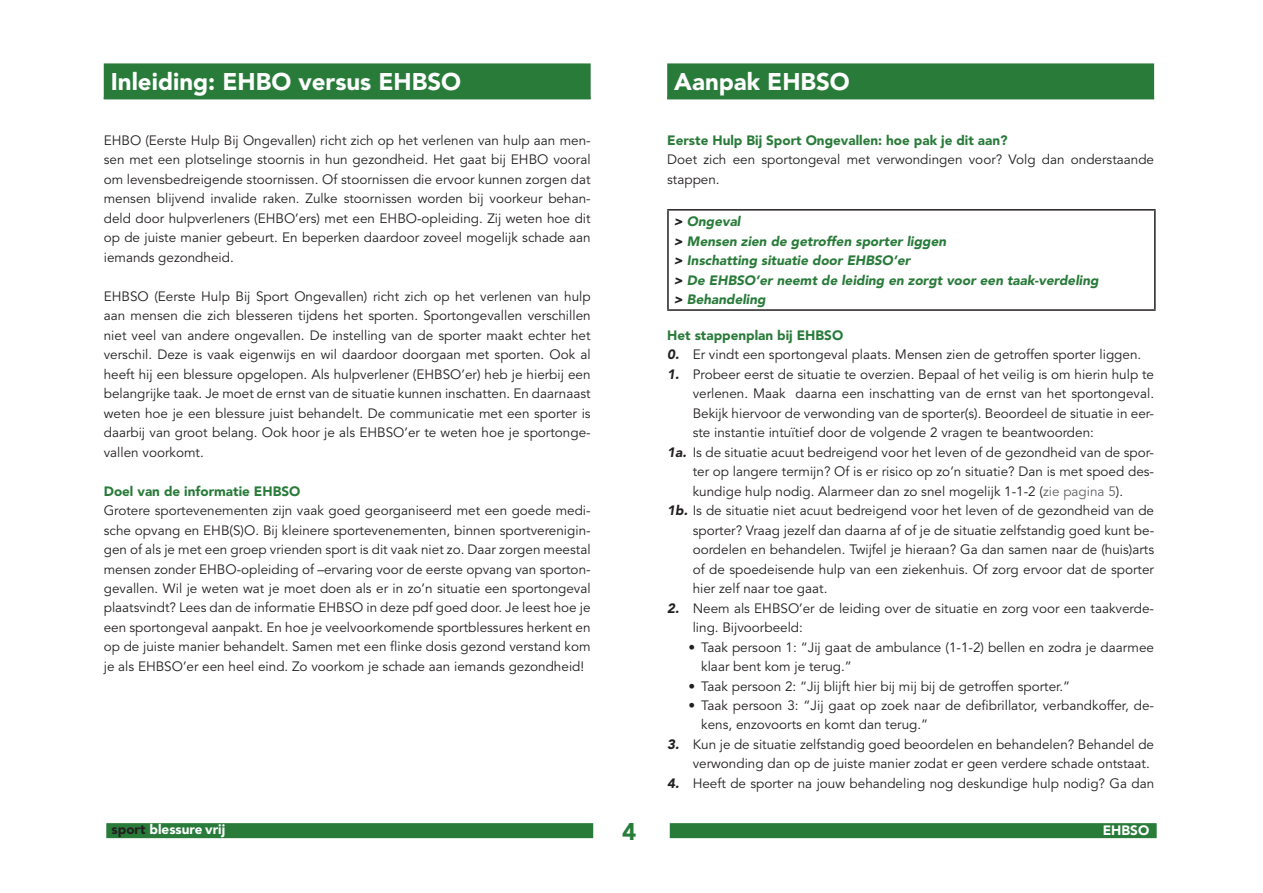
<style>
.page{position:relative;width:1263px;height:893px;background:#fff}
.page>*{position:absolute;margin:0;border:0;box-sizing:border-box;transform-origin:0 0}
.t1{font:900 24px "Avenir LT Std";color:#fff}
.t2{font:900 24px "Avenir LT Std";color:#297b3a}
.t3{font:13.5px/19.5px "Avenir LT Std";color:#231f20}
.t4{font:italic 900 13.5px/19.5px "Avenir LT Std";color:#297b3a}
.t5{font:900 13.5px "Avenir LT Std";color:#297b3a}
.t6{font:900 13.5px "Avenir LT Std";color:#fff}
.s1{color:#231f20}
.s2{font-weight:900;font-style:italic}
.s3{color:#636366}
</style>
<div class="page">
<div style="left:670px;top:823px;width:487px;height:15px;background:#297b3a"></div>
<div style="left:106px;top:823px;width:487px;height:15px;background:#297b3a"></div>
<div style="left:104px;top:63px;width:487px;height:36px;background:#297b3a"></div>
<div style="left:667px;top:63px;width:487px;height:36px;background:#297b3a"></div>
<hr style="left:667px;top:209px;width:488px;height:2px;background:#231f20">
<hr style="left:667px;top:211px;width:2px;height:98px;background:#231f20">
<hr style="left:1154px;top:211px;width:1px;height:98px;background:#231f20">
<hr style="left:667px;top:309px;width:488px;height:2px;background:#231f20">
<h1 class="t1" style="left:111px;top:68px;width:352px">Inleiding: EHBO versus EHBSO</h1>
<p class="t3" style="left:104px;top:131px;width:488px;text-align:justify">EHBO (Eerste Hulp Bij Ongevallen) richt zich op het verlenen van hulp aan men&shy;sen met een plotselinge stoornis in hun gezondheid. Het gaat bij EHBO vooral om levensbedreigende stoornissen. Of stoornissen die ervoor kunnen zorgen dat mensen blijvend invalide raken. Zulke stoornissen worden bij voorkeur behan&shy;deld door hulpverleners (EHBO’ers) met een EHBO-opleiding. Zij weten hoe dit op de juiste manier gebeurt. En beperken daardoor zoveel mogelijk schade aan iemands gezondheid.</p>
<p class="t3" style="left:104px;top:287px;width:488px;text-align:justify">EHBSO (Eerste Hulp Bij Sport Ongevallen) richt zich op het verlenen van hulp aan mensen die zich blesseren tijdens het sporten. Sportongevallen verschillen niet veel van andere ongevallen. De instelling van de sporter maakt echter het verschil. Deze is vaak eigenwijs en wil daardoor doorgaan met sporten. Ook al heeft hij een blessure opgelopen. Als hulpverlener (EHBSO’er) heb je hierbij een belangrijke taak. Je moet de ernst van de situatie kunnen inschatten. En daarnaast weten hoe je een blessure juist behandelt. De communicatie met een sporter is daarbij van groot belang. Ook hoor je als EHBSO’er te weten hoe je sportonge&shy;vallen voorkomt.</p>
<p class="t5" style="left:104px;top:483px;width:198px">Doel van de informatie EHBSO</p>
<p class="t3" style="left:104px;top:501px;width:488px;text-align:justify">Grotere sportevenementen zijn vaak goed georganiseerd met een goede medi&shy;sche opvang en EHB(S)O. Bij kleinere sportevenementen, binnen sportverenigin&shy;gen of als je met een groep vrienden sport is dit vaak niet zo. Daar zorgen meestal mensen zonder EHBO-opleiding of –ervaring voor de eerste opvang van sporton&shy;gevallen. Wil je weten wat je moet doen als er in zo’n situatie een sportongeval plaatsvindt? Lees dan de informatie EHBSO in deze pdf goed door. Je leest hoe je een sportongeval aanpakt. En hoe je veelvoorkomende sportblessures herkent en op de juiste manier behandelt. Samen met een flinke dosis gezond verstand kom je als EHBSO’er een heel eind. Zo voorkom je schade aan iemands gezondheid!</p>
<h1 class="t1" style="left:674px;top:68px;width:177px">Aanpak EHBSO</h1>
<p class="t5" style="left:667px;top:132px;width:342px">Eerste Hulp Bij Sport Ongevallen: hoe pak je dit aan?</p>
<p class="t3" style="left:667px;top:150px;width:488px">Doet zich een sportongeval met verwondingen voor? Volg dan onderstaande stappen.</p>
<p class="t4" style="left:674px;top:212px;width:426px"><span class="s1">&gt;</span> Ongeval<br><span class="s1">&gt;</span> Mensen zien de getroffen sporter liggen<br><span class="s1">&gt;</span> Inschatting situatie door EHBSO’er<br><span class="s1">&gt;</span> De EHBSO’er neemt de leiding en zorgt voor een taak-verdeling <span class="s1">&gt;</span> Behandeling</p>
<p class="t5" style="left:667px;top:327px;width:177px">Het stappenplan bij EHBSO</p>
<p class="t3" style="left:667px;top:345px;width:475px"><span class="s2">0.</span> Er vindt een sportongeval plaats. Mensen zien de getroffen sporter liggen.</p>
<p class="t3" style="left:667px;top:365px;width:488px"><span class="s2">1.</span> Probeer eerst de situatie te overzien. Bepaal of het veilig is om hierin hulp te</p>
<p class="t3" style="left:693px;top:384px;width:463px">verlenen. Maak daarna een inschatting van de ernst van het sportongeval.</p>
<p class="t3" style="left:693px;top:404px;width:463px">Bekijk hiervoor de verwonding van de sporter(s). Beoordeel de situatie in eer-</p>
<p class="t3" style="left:693px;top:423px;width:403px">ste instantie intuïtief door de volgende 2 vragen te beantwoorden:</p>
<p class="t3" style="left:667px;top:442px;width:488px"><span class="s2">1a.</span> Is de situatie acuut bedreigend voor het leven of de gezondheid van de spor-</p>
<p class="t3" style="left:693px;top:462px;width:463px">ter op langere termijn? Of is er risico op zo’n situatie? Dan is met spoed des-</p>
<p class="t3" style="left:693px;top:481px;width:432px">kundige hulp nodig. Alarmeer dan zo snel mogelijk 1-1-2 (<span class="s3">zie pagina 5</span>).</p>
<p class="t3" style="left:667px;top:501px;width:488px"><span class="s2">1b.</span> Is de situatie niet acuut bedreigend voor het leven of de gezondheid van de</p>
<p class="t3" style="left:693px;top:520px;width:463px">sporter? Vraag jezelf dan daarna af of je de situatie zelfstandig goed kunt be-</p>
<p class="t3" style="left:693px;top:540px;width:463px">oordelen en behandelen. Twijfel je hieraan? Ga dan samen naar de (huis)arts</p>
<p class="t3" style="left:693px;top:559px;width:463px">of de spoedeisende hulp van een ziekenhuis. Of zorg ervoor dat de sporter</p>
<p class="t3" style="left:693px;top:579px;width:136px">hier zelf naar toe gaat.</p>
<p class="t3" style="left:693px;top:598px;width:463px;text-indent:-26px"><span class="s2">2.</span> Neem als EHBSO’er de leiding over de situatie en zorg voor een taakverde&shy;ling. Bijvoorbeeld:</p>
<p class="t3" style="left:701px;top:637px;width:454px;text-indent:-13px">• Taak persoon 1: “Jij gaat de ambulance (1-1-2) bellen en zodra je daarmee klaar bent kom je terug.”</p>
<p class="t3" style="left:688px;top:676px;width:383px">• Taak persoon 2: “Jij blijft hier bij mij bij de getroffen sporter.”</p>
<p class="t3" style="left:701px;top:696px;width:454px;text-indent:-13px">• Taak persoon 3: “Jij gaat op zoek naar de defibrillator, verbandkoffer, de&shy;kens, enzovoorts en komt dan terug.”</p>
<p class="t3" style="left:693px;top:735px;width:463px;text-indent:-26px"><span class="s2">3.</span> Kun je de situatie zelfstandig goed beoordelen en behandelen? Behandel de verwonding dan op de juiste manier zodat er geen verdere schade ontstaat.</p>
<p class="t3" style="left:667px;top:774px;width:488px"><span class="s2">4.</span> Heeft de sporter na jouw behandeling nog deskundige hulp nodig? Ga dan</p>
<p class="t6" style="left:112px;top:821px;width:115px"><span class="s1">sport</span> blessure vrij</p>
<h1 class="t2" style="left:622px;top:817px;width:16px">4</h1>
<p class="t6" style="left:1103px;top:822px;width:48px">EHBSO</p>
</div>
